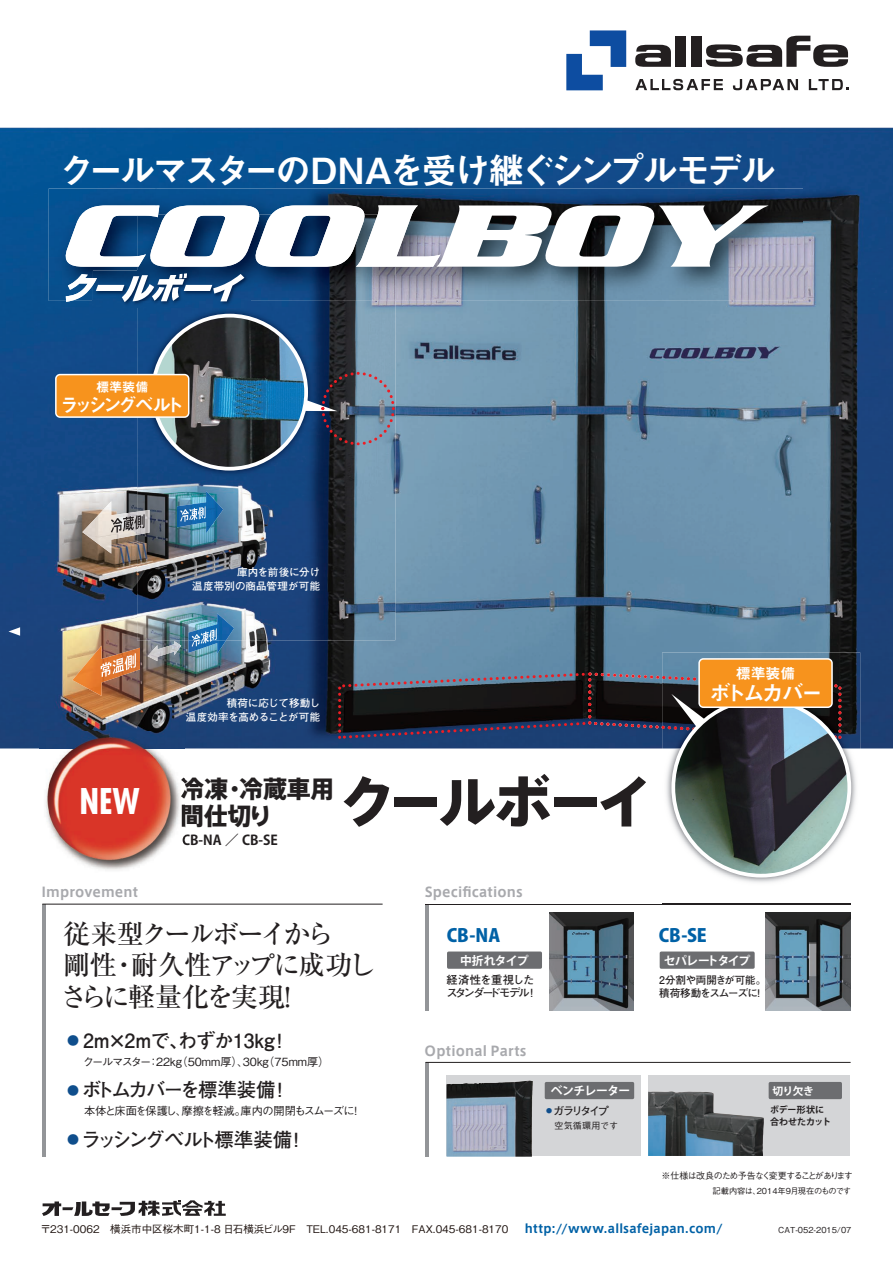
<style>
.page{position:relative;width:893px;height:1263px;background:#fff}
.page>*{position:absolute;margin:0;border:0;box-sizing:border-box;transform-origin:0 0}
.t1{font:800 57px "Axis Std";letter-spacing:-.045em;color:#231f20}
.t2{font:36px "Midashi Go Pro MB31";letter-spacing:-.105em;color:#fff}
.t3{font:700 condensed 34.5px "Futura";color:#fff}
.t4{font:500 27px/31.5px "Ryumin Pro";letter-spacing:-.095em;color:#231f20}
.t5{font:800 24px/27px "Axis Std";letter-spacing:-.01em;color:#231f20}
.t6{font:21.3px "Midashi Go Pro MB31";letter-spacing:-.13em;color:#fff}
.t7{font:700 19.5px "Futo Go B101 Pro";color:#231f20}
.t8{font:700 19.5px "Futo Go B101 Pro";letter-spacing:-.135em;color:#231f20}
.t9{font:700 19.5px "Futo Go B101 Pro";letter-spacing:-.095em;color:#231f20}
.t10{font:18.75px "Midashi Go Pro MB31";letter-spacing:-.21em;color:#fff}
.t11{font:800 18px "Koz Go Pro";letter-spacing:-.01em;color:#0061a6}
.t12{font:14.85px "Midashi Go Pro MB31";color:#fff}
.t13{font:700 13.5px "Axis Std";letter-spacing:.015em;color:#a8a9ad}
.t14{font:700 13.5px "Koz Go Pro";color:#231f20}
.t15{font:13.2px "Midashi Go Pro MB31";color:#fff}
.t16{font:700 12px "Axis Std";letter-spacing:.02em;color:#0061a6}
.t17{font:700 11.85px "Koz Go Pro";letter-spacing:-.055em;color:#fff}
.t18{font:700 11.85px "Koz Go Pro";letter-spacing:-.03em;color:#fff}
.t19{font:500 11.25px "Gothic BBB Pro";letter-spacing:-.015em;color:#231f20}
.t20{font:500 11.25px "Gothic BBB Pro";letter-spacing:-.115em;color:#231f20}
.t21{font:700 11.25px/13.5px "Futo Go B101 Pro";letter-spacing:-.115em;color:#231f20}
.t22{font:700 10.95px "Futo Go B101 Pro";letter-spacing:-.175em;color:#231f20}
.t23{font:700 10.8px "Koz Go Pro";color:#fff}
.t24{font:500 10.5px "Gothic BBB Pro";color:#221713}
.t25{font:700 10.5px/13.5px "Futo Go B101 Pro";letter-spacing:-.03em;color:#231f20}
.t26{font:700 10.5px/13.5px "Futo Go B101 Pro";letter-spacing:-.015em;color:#fff;text-align:right}
.t27{font:700 10.5px/13.5px "Futo Go B101 Pro";letter-spacing:.005em;color:#fff;text-align:right}
.t28{font:500 9px "Gothic BBB Pro";letter-spacing:-.1em;color:#231f20}
.t29{font:700 9px/12px "Koz Go Pro";color:#231f20}
.t30{font:500 9px "Gothic BBB Pro";letter-spacing:.01em;color:#231f20}
.t31{font:500 8.25px "Gothic BBB Pro";color:#231f20}
.s1{font-size:12px;color:#0f4e8c}
</style>
<div class="page">
<img style="left:0;top:128px;width:893px;height:620px">
<hr style="left:42px;top:904px;width:4px;height:253px;background:#939598">
<hr style="left:42px;top:904px;width:341px;height:1px;background:#231f20">
<svg style="left:9px;top:627px;width:11px;height:9px"></svg>
<img style="left:49px;top:188px;width:107px;height:113px">
<img style="left:156px;top:188px;width:647px;height:37px">
<img style="left:395px;top:225px;width:408px;height:76px">
<svg style="left:63px;top:205px;width:706px;height:62px"></svg>
<hr style="left:426px;top:904px;width:3px;height:106px;background:#939598">
<hr style="left:426px;top:904px;width:425px;height:1px;background:#231f20">
<hr style="left:426px;top:1062px;width:3px;height:95px;background:#939598">
<hr style="left:426px;top:1062px;width:425px;height:1px;background:#231f20">
<div style="left:447px;top:951px;width:95px;height:18px;background:#6c6d70;border-radius:2px"></div>
<div style="left:660px;top:951px;width:95px;height:18px;background:#6c6d70;border-radius:2px"></div>
<div style="left:446px;top:1075px;width:195px;height:81px;background:#d4d5d7"></div>
<div style="left:648px;top:1075px;width:202px;height:81px;background:#d4d5d7"></div>
<img style="left:648px;top:1091px;width:116px;height:65px">
<img style="left:137px;top:267px;width:258px;height:373px">
<img style="left:137px;top:214px;width:10px;height:53px">
<img style="left:147px;top:214px;width:105px;height:53px">
<img style="left:252px;top:214px;width:104px;height:53px">
<img style="left:356px;top:214px;width:39px;height:53px">
<img style="left:153px;top:316px;width:153px;height:153px;border-radius:77px">
<div style="left:151px;top:314px;width:157px;height:157px;border:4px solid #fff;border-radius:50%"></div>
<div style="left:56px;top:375px;width:133px;height:42px;background:#f7931d;border-radius:4px"></div>
<div style="left:55px;top:374px;width:134px;height:44px;border:2px solid #fff;border-radius:4px"></div>
<svg style="left:304px;top:400px;width:33px;height:11px"></svg>
<img style="left:40px;top:731px;width:145px;height:139px">
<img style="left:181px;top:777px;width:4px;height:23px">
<img style="left:182px;top:804px;width:3px;height:23px">
<svg style="left:183px;top:834px;width:2px;height:12px"></svg>
<img style="left:82px;top:501px;width:55px;height:53px">
<img style="left:137px;top:510px;width:13px;height:25px">
<img style="left:177px;top:491px;width:46px;height:42px">
<svg style="left:111px;top:514px;width:34px;height:19px"></svg>
<svg style="left:180px;top:506px;width:26px;height:16px"></svg>
<div style="left:321px;top:372px;width:74px;height:73px;border:3px dashed #ee1d23;border-radius:50%"></div>
<img style="left:662px;top:652px;width:198px;height:252px">
<img style="left:673px;top:700px;width:176px;height:176px;border-radius:88px">
<svg style="left:336px;top:671px;width:505px;height:69px"></svg>
<div style="left:699px;top:659px;width:133px;height:48px;background:#f7931d;border-radius:4px"></div>
<div style="left:698px;top:658px;width:135px;height:50px;border:2px solid #fff;border-radius:4px"></div>
<img style="left:188px;top:640px;width:38px;height:14px">
<img style="left:188px;top:613px;width:46px;height:27px">
<svg style="left:192px;top:628px;width:25px;height:19px"></svg>
<img style="left:72px;top:645px;width:68px;height:51px">
<svg style="left:101px;top:653px;width:35px;height:24px"></svg>
<img style="left:147px;top:641px;width:34px;height:20px">
<img style="left:93px;top:270px;width:157px;height:38px">
<svg style="left:66px;top:273px;width:178px;height:29px"></svg>
<img style="left:549px;top:913px;width:85px;height:97px">
<img style="left:766px;top:913px;width:84px;height:97px">
<img style="left:446px;top:1080px;width:87px;height:77px">
<div style="left:676px;top:36px;width:10px;height:31px;background:#231f20"></div>
<div style="left:691px;top:36px;width:10px;height:31px;background:#231f20"></div>
<svg style="left:706px;top:36px;width:142px;height:31px"></svg>
<svg style="left:635px;top:45px;width:36px;height:22px"></svg>
<svg style="left:566px;top:30px;width:60px;height:60px"></svg>
<svg style="left:635px;top:79px;width:88px;height:11px"></svg>
<svg style="left:733px;top:79px;width:65px;height:11px"></svg>
<svg style="left:809px;top:79px;width:39px;height:11px"></svg>
<svg style="left:42px;top:1200px;width:184px;height:16px"></svg>
<div style="left:769px;top:1082px;width:73px;height:17px;background:#6c6d70;border-radius:2px"></div>
<div style="left:545px;top:1082px;width:89px;height:17px;background:#6c6d70;border-radius:2px"></div>
<h2 class="t2" style="left:59px;top:141px;width:719px">クールマスターのDNAを受け継ぐシンプルモデル</h2>
<p class="t15" style="left:96px;top:377px;width:54px">標準装備</p>
<h3 class="t10" style="left:60px;top:390px;width:125px">ラッシングベルト</h3>
<p class="t27" style="left:192px;top:564px;width:129px">庫内を前後に分け<br>温度帯別の商品管理が可能</p>
<h3 class="t3" style="left:80px;top:779px;width:62px">NEW</h3>
<p class="t13" style="left:41px;top:882px;width:98px">Improvement</p>
<p class="t26" style="left:186px;top:695px;width:136px">積荷に応じて移動し<br>温度効率を高めることが可能</p>
<h3 class="t5" style="left:180px;top:774px;width:156px">冷凍・冷蔵車用間仕切り</h3>
<p class="t14" style="left:182px;top:831px;width:97px">CB-NA ／ CB-SE</p>
<h1 class="t1" style="left:340px;top:758px;width:315px">クールボーイ</h1>
<p class="t13" style="left:425px;top:882px;width:100px">Specifications</p>
<h3 class="t12" style="left:736px;top:662px;width:61px">標準装備</h3>
<h3 class="t6" style="left:709px;top:676px;width:115px">ボトムカバー</h3>
<h3 class="t4" style="left:60px;top:916px;width:317px">従来型クールボーイから<br>剛性・耐久性アップに成功しさらに軽量化を実現！</h3>
<h3 class="t7" style="left:67px;top:1025px;width:224px"><span class="s1">●</span> 2m×2mで、わずか13kg！</h3>
<h3 class="t9" style="left:67px;top:1074px;width:224px"><span class="s1">●</span> ボトムカバーを標準装備！</h3>
<h3 class="t8" style="left:67px;top:1124px;width:240px"><span class="s1">●</span> ラッシングベルト標準装備！</h3>
<p class="t19" style="left:83px;top:1052px;width:248px">クールマスター：22kg（50mm厚）、30kg（75mm厚）</p>
<p class="t20" style="left:84px;top:1102px;width:279px">本体と床面を保護し、摩擦を軽減。庫内の開閉もスムーズに！</p>
<h3 class="t11" style="left:447px;top:924px;width:55px">CB-NA</h3>
<h3 class="t11" style="left:659px;top:924px;width:50px">CB-SE</h3>
<p class="t17" style="left:460px;top:953px;width:70px">中折れタイプ</p>
<p class="t21" style="left:446px;top:971px;width:93px">経済性を重視したスタンダードモデル！</p>
<p class="t17" style="left:664px;top:953px;width:88px">セパレートタイプ</p>
<p class="t25" style="left:659px;top:971px;width:108px">2分割や両開きが可能。積荷移動をスムーズに！</p>
<p class="t13" style="left:425px;top:1040px;width:103px">Optional Parts</p>
<p class="t18" style="left:551px;top:1083px;width:81px">ベンチレーター</p>
<p class="t23" style="left:772px;top:1084px;width:43px">切り欠き</p>
<p class="t30" style="left:555px;top:1118px;width:65px">空気循環用です</p>
<p class="t29" style="left:770px;top:1104px;width:63px">ボデー形状に合わせたカット</p>
<p class="t22" style="left:546px;top:1102px;width:65px"><sup>●</sup> ガラリタイプ</p>
<p class="t28" style="left:661px;top:1168px;width:193px">※仕様は改良のため予告なく変更することがあります</p>
<p class="t31" style="left:712px;top:1184px;width:140px">記載内容は、2014年9月現在のものです</p>
<p class="t24" style="left:40px;top:1221px;width:469px">〒231-0062　横浜市中区桜木町1-1-8 日石横浜ビル9F　TEL.045-681-8171　FAX.045-681-8170</p>
<p class="t16" style="left:525px;top:1219px;width:199px">http://www.allsafejapan.com/</p>
<p class="t31" style="left:778px;top:1223px;width:75px">CAT-052-2015/07</p>
</div>
